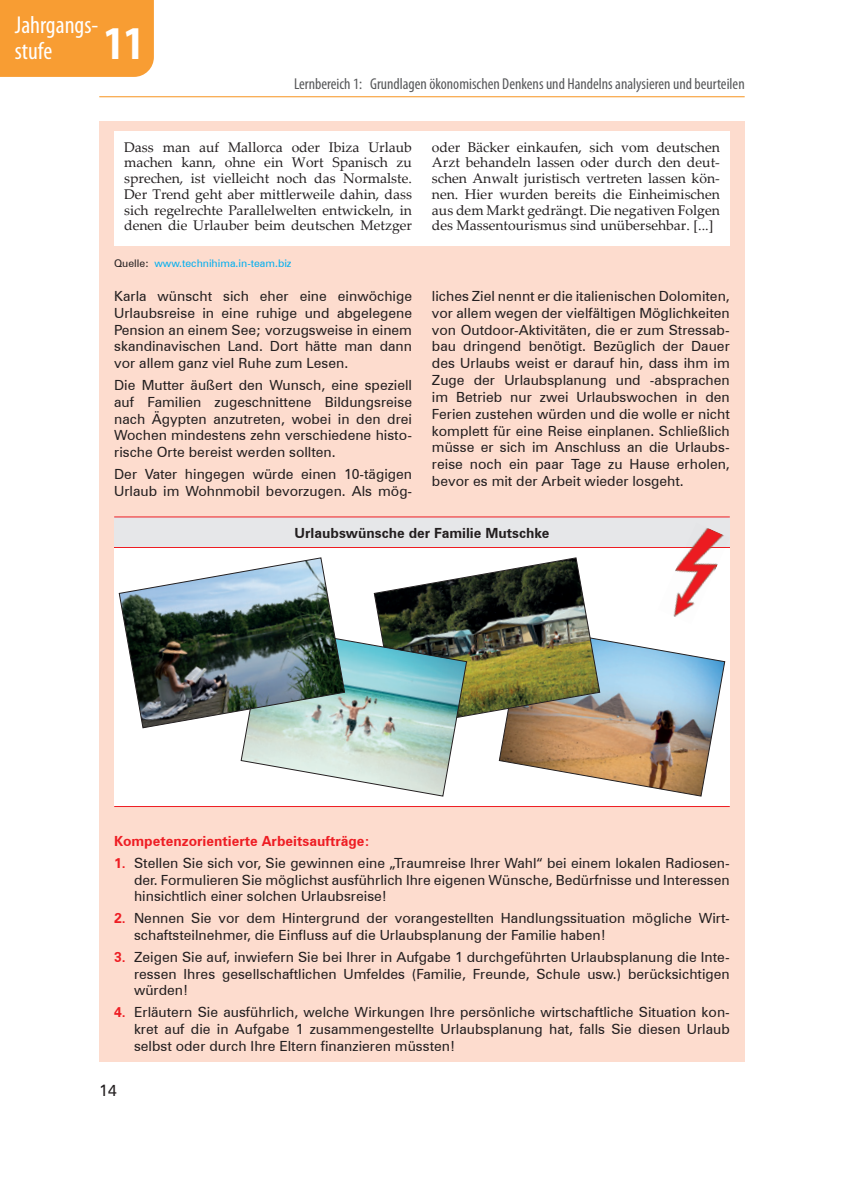
<style>
.page{position:relative;width:844px;height:1191px;background:#fff}
.page>*{position:absolute;margin:0;border:0;box-sizing:border-box;transform-origin:0 0}
.t1{font:condensed 24.5px/25.4px "Myriad Pro";color:#fff}
.t2{font:condensed 15.75px "Myriad Pro";color:#57585a}
.t3{font:15.75px "Zurich BT";color:#231f20}
.t4{font:14px/16.8px "Zurich BT";color:#231f20;text-align:justify}
.t5{font:14px/15.8px "Palatino Linotype";color:#231f20;text-align:justify}
.t6{font:700 14px "Zurich BT";color:#ee1d23}
.t7{font:700 14px "Zurich BT";color:#231f20}
.t8{font:10.5px "Zurich BT";color:#00aeef}
.s1{font-weight:700;font-size:47.25px}
.s2{color:#231f20}
.s3{font-weight:700;color:#ee1d23}
</style>
<div class="page">
<div style="left:0;top:0;width:154px;height:77px;background:#f89d33"></div>
<hr style="left:99px;top:96px;width:645px;height:1px;background:#f7931d">
<div style="left:99px;top:121px;width:645px;height:135px;background:#fddcce"></div>
<div style="left:99px;top:247px;width:645px;height:39px;background:#fddcce"></div>
<div style="left:99px;top:481px;width:645px;height:339px;background:#fddcce"></div>
<div style="left:99px;top:820px;width:645px;height:36px;background:#fddcce"></div>
<div style="left:99px;top:847px;width:645px;height:65px;background:#fddcce"></div>
<div style="left:99px;top:902px;width:645px;height:48px;background:#fddcce"></div>
<div style="left:99px;top:941px;width:645px;height:65px;background:#fddcce"></div>
<div style="left:99px;top:996px;width:645px;height:65px;background:#fddcce"></div>
<div style="left:114px;top:131px;width:615px;height:115px;background:#fff"></div>
<div style="left:99px;top:280px;width:645px;height:229px;background:#fddcce"></div>
<div style="left:114px;top:517px;width:615px;height:30px;background:#e6e7e9"></div>
<div style="left:114px;top:547px;width:615px;height:259px;background:#fff"></div>
<hr style="left:114px;top:516px;width:615px;height:1px;background:#ee1d23">
<hr style="left:114px;top:547px;width:615px;height:1px;background:#ee1d23">
<hr style="left:114px;top:806px;width:615px;height:1px;background:#ee1d23">
<img style="left:118px;top:557px;width:607px;height:240px">
<img style="left:657px;top:548px;width:68px;height:76px">
<img style="left:692px;top:528px;width:32px;height:19px">
<h1 class="t1" style="left:15px;top:14px;width:130px">Jahrgangs-<br>stufe <span class="s1">11</span></h1>
<p class="t2" style="left:294px;top:78px;width:452px">Lernbereich 1: Grundlagen ökonomischen Denkens und Handelns analysieren und beurteilen</p>
<p class="t5" style="left:124px;top:141px;width:289px">Dass man auf Mallorca oder Ibiza Urlaub machen kann, ohne ein Wort Spanisch zu sprechen, ist vielleicht noch das Normalste.<br>Der Trend geht aber mittlerweile dahin, dass sich regelrechte Parallelwelten entwickeln, in denen die Urlauber beim deutschen Metzger</p>
<p class="t5" style="left:432px;top:141px;width:289px">oder Bäcker einkaufen, sich vom deutschen Arzt behandeln lassen oder durch den deut&shy;schen Anwalt juristisch vertreten lassen kön&shy;nen. Hier wurden bereits die Einheimischen aus dem Markt gedrängt. Die negativen Folgen des Massentourismus sind unübersehbar. [...]</p>
<p class="t8" style="left:114px;top:257px;width:179px"><span class="s2">Quelle:</span> www.technihima.in-team.biz</p>
<p class="t4" style="left:114px;top:287px;width:299px">Karla wünscht sich eher eine einwöchige Urlaubsreise in eine ruhige und abgelegene Pension an einem See; vorzugsweise in einem skandinavischen Land. Dort hätte man dann vor allem ganz viel Ruhe zum Lesen.</p>
<p class="t4" style="left:114px;top:376px;width:299px">Die Mutter äußert den Wunsch, eine speziell auf Familien zugeschnittene Bildungsreise nach Ägypten anzutreten, wobei in den drei Wochen mindestens zehn verschiedene histo&shy;rische Orte bereist werden sollten.</p>
<p class="t4" style="left:114px;top:465px;width:299px">Der Vater hingegen würde einen 10-tägigen<br>Urlaub im Wohnmobil bevorzugen. Als mög-</p>
<p class="t4" style="left:432px;top:287px;width:299px">liches Ziel nennt er die italienischen Dolomiten, vor allem wegen der vielfältigen Möglichkeiten von Outdoor-Aktivitäten, die er zum Stressab&shy;bau dringend benötigt. Bezüglich der Dauer des Urlaubs weist er darauf hin, dass ihm im Zuge der Urlaubsplanung und -absprachen im Betrieb nur zwei Urlaubswochen in den Ferien zustehen würden und die wolle er nicht komplett für eine Reise einplanen. Schließlich müsse er sich im Anschluss an die Urlaubs&shy;reise noch ein paar Tage zu Hause erholen, bevor es mit der Arbeit wieder losgeht.</p>
<p class="t7" style="left:294px;top:524px;width:256px">Urlaubswünsche der Familie Mutschke</p>
<p class="t6" style="left:114px;top:832px;width:257px">Kompetenzorientierte Arbeitsaufträge:</p>
<p class="t4" style="left:134px;top:854px;width:597px;text-indent:-20px"><span class="s3">1.</span> Stellen Sie sich vor, Sie gewinnen eine „Traumreise Ihrer Wahl“ bei einem lokalen Radiosen&shy;der. Formulieren Sie möglichst ausführlich Ihre eigenen Wünsche, Bedürfnisse und Interessen hinsichtlich einer solchen Urlaubsreise!</p>
<p class="t4" style="left:134px;top:909px;width:597px;text-indent:-20px"><span class="s3">2.</span> Nennen Sie vor dem Hintergrund der vorangestellten Handlungssituation mögliche Wirt&shy;schaftsteilnehmer, die Einfluss auf die Urlaubsplanung der Familie haben!</p>
<p class="t4" style="left:134px;top:948px;width:597px;text-indent:-20px"><span class="s3">3.</span> Zeigen Sie auf, inwiefern Sie bei Ihrer in Aufgabe 1 durchgeführten Urlaubsplanung die Inte&shy;ressen Ihres gesellschaftlichen Umfeldes (Familie, Freunde, Schule usw.) berücksichtigen würden!</p>
<p class="t4" style="left:134px;top:1003px;width:597px;text-indent:-20px"><span class="s3">4.</span> Erläutern Sie ausführlich, welche Wirkungen Ihre persönliche wirtschaftliche Situation kon&shy;kret auf die in Aufgabe 1 zusammengestellte Urlaubsplanung hat, falls Sie diesen Urlaub selbst oder durch Ihre Eltern finanzieren müssten!</p>
<p class="t3" style="left:99px;top:1081px;width:19px">14</p>
</div>
